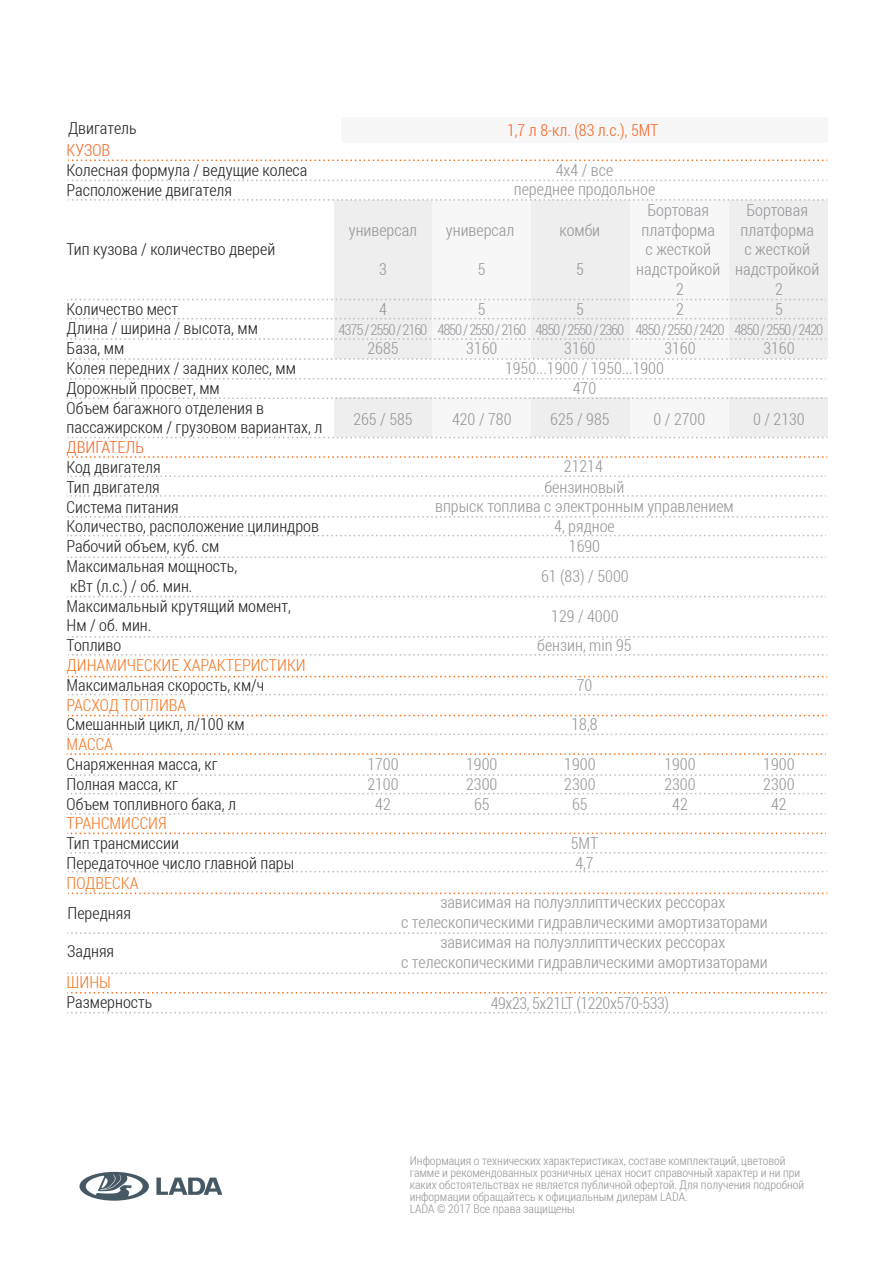
<style>
.page{position:relative;width:893px;height:1263px;background:#fff}
.page>*{position:absolute;margin:0;border:0;box-sizing:border-box;transform-origin:0 0}
.t1{font:16.5px/19.8px "robotocondensedlight";color:#231f20}
.t2{font:16.5px/19.8px "robotocondensedlight";color:#939598;text-align:center}
.t3{font:16.5px "robotocondensedlight";color:#f47521}
.t4{font:16.5px "robotocondensedlight";color:#f36421}
.t5{font:16.5px "robotocondensedlight";letter-spacing:-.025em;color:#939598}
.t6{font:15px "robotocondensedlight";letter-spacing:-.075em;color:#939598}
.t7{font:12px/12px "robotocondensedlight";color:#939598}
</style>
<div class="page">
<div style="left:334px;top:398px;width:98px;height:39px;background:#eeeeef"></div>
<div style="left:432px;top:398px;width:99px;height:39px;background:#f7f7f8"></div>
<div style="left:531px;top:398px;width:99px;height:39px;background:#eeeeef"></div>
<div style="left:729px;top:398px;width:99px;height:39px;background:#eeeeef"></div>
<div style="left:630px;top:398px;width:99px;height:39px;background:#f7f7f8"></div>
<div style="left:334px;top:200px;width:98px;height:159px;background:#eeeeef"></div>
<div style="left:432px;top:200px;width:99px;height:159px;background:#f7f7f8"></div>
<div style="left:531px;top:200px;width:99px;height:159px;background:#eeeeef"></div>
<div style="left:729px;top:200px;width:99px;height:159px;background:#eeeeef"></div>
<div style="left:630px;top:200px;width:99px;height:159px;background:#f7f7f8"></div>
<div style="left:341px;top:117px;width:487px;height:26px;background:#f7f7f8"></div>
<svg style="left:67px;top:753px;width:759px;height:2px"></svg>
<svg style="left:68px;top:715px;width:759px;height:1px"></svg>
<svg style="left:68px;top:893px;width:759px;height:1px"></svg>
<svg style="left:67px;top:596px;width:759px;height:1px"></svg>
<svg style="left:68px;top:676px;width:759px;height:1px"></svg>
<svg style="left:67px;top:495px;width:759px;height:2px"></svg>
<svg style="left:67px;top:535px;width:759px;height:1px"></svg>
<svg style="left:68px;top:516px;width:759px;height:2px"></svg>
<svg style="left:67px;top:832px;width:759px;height:2px"></svg>
<svg style="left:67px;top:774px;width:759px;height:2px"></svg>
<svg style="left:67px;top:556px;width:759px;height:2px"></svg>
<svg style="left:79px;top:1172px;width:70px;height:29px"></svg>
<svg style="left:156px;top:1177px;width:66px;height:18px"></svg>
<svg style="left:68px;top:160px;width:759px;height:1px"></svg>
<svg style="left:68px;top:180px;width:759px;height:1px"></svg>
<svg style="left:68px;top:456px;width:759px;height:2px"></svg>
<svg style="left:68px;top:437px;width:759px;height:1px"></svg>
<svg style="left:67px;top:398px;width:759px;height:1px"></svg>
<svg style="left:68px;top:199px;width:759px;height:2px"></svg>
<svg style="left:67px;top:318px;width:759px;height:1px"></svg>
<svg style="left:67px;top:358px;width:759px;height:2px"></svg>
<svg style="left:67px;top:378px;width:759px;height:2px"></svg>
<svg style="left:67px;top:299px;width:759px;height:1px"></svg>
<svg style="left:67px;top:338px;width:759px;height:2px"></svg>
<svg style="left:67px;top:476px;width:759px;height:1px"></svg>
<svg style="left:68px;top:636px;width:759px;height:2px"></svg>
<svg style="left:68px;top:654px;width:759px;height:2px"></svg>
<svg style="left:68px;top:694px;width:759px;height:1px"></svg>
<svg style="left:68px;top:734px;width:759px;height:1px"></svg>
<svg style="left:68px;top:871px;width:759px;height:1px"></svg>
<svg style="left:67px;top:793px;width:759px;height:1px"></svg>
<svg style="left:67px;top:813px;width:759px;height:2px"></svg>
<svg style="left:67px;top:852px;width:759px;height:2px"></svg>
<svg style="left:67px;top:932px;width:760px;height:2px"></svg>
<svg style="left:67px;top:972px;width:760px;height:2px"></svg>
<svg style="left:67px;top:1012px;width:760px;height:1px"></svg>
<svg style="left:67px;top:992px;width:760px;height:1px"></svg>
<p class="t1" style="left:68px;top:118px;width:70px">Двигатель</p>
<p class="t4" style="left:67px;top:141px;width:45px">КУЗОВ</p>
<p class="t1" style="left:67px;top:160px;width:242px">Колесная формула / ведущие колеса<br>Расположение двигателя</p>
<p class="t1" style="left:67px;top:240px;width:210px">Тип кузова / количество дверей</p>
<p class="t1" style="left:67px;top:299px;width:257px">Количество мест<br>Длина / ширина / высота, мм<br>База, мм<br>Колея передних / задних колес, мм<br>Дорожный просвет, мм<br>Объем багажного отделения в пассажирском / грузовом вариантах, л</p>
<p class="t4" style="left:67px;top:438px;width:79px">ДВИГАТЕЛЬ</p>
<p class="t1" style="left:67px;top:457px;width:254px">Код двигателя<br>Тип двигателя<br>Система питания<br>Количество, расположение цилиндров<br>Рабочий объем, куб. см<br>Максимальная мощность,<br>кВт (л.с.) / об. мин.<br>Максимальный крутящий момент,<br>Нм / об. мин.<br>Топливо</p>
<p class="t3" style="left:67px;top:656px;width:241px">ДИНАМИЧЕСКИЕ ХАРАКТЕРИСТИКИ</p>
<p class="t1" style="left:67px;top:675px;width:199px">Максимальная скорость, км/ч</p>
<p class="t3" style="left:67px;top:695px;width:121px">РАСХОД ТОПЛИВА</p>
<p class="t1" style="left:67px;top:715px;width:180px">Смешанный цикл, л/100 км</p>
<p class="t3" style="left:67px;top:735px;width:48px">МАССА</p>
<p class="t1" style="left:67px;top:754px;width:171px">Снаряженная масса, кг<br>Полная масса, кг<br>Объем топливного бака, л</p>
<p class="t3" style="left:67px;top:814px;width:102px">ТРАНСМИССИЯ</p>
<p class="t1" style="left:67px;top:834px;width:229px">Тип трансмиссии<br>Передаточное число главной пары</p>
<p class="t3" style="left:67px;top:874px;width:73px">ПОДВЕСКА</p>
<p class="t1" style="left:68px;top:903px;width:65px">Передняя</p>
<p class="t1" style="left:67px;top:942px;width:49px">Задняя</p>
<p class="t2" style="left:349px;top:220px;width:70px">универсал</p>
<p class="t2" style="left:379px;top:259px;width:9px">3</p>
<p class="t2" style="left:379px;top:299px;width:9px">4</p>
<p class="t6" style="left:339px;top:321px;width:90px">4375 / 2550 / 2160</p>
<p class="t2" style="left:367px;top:339px;width:33px">2685</p>
<p class="t4" style="left:507px;top:121px;width:153px">1,7 л 8-кл. (83 л.с.), 5МТ</p>
<p class="t2" style="left:514px;top:160px;width:143px">4х4 / все<br>переднее продольное</p>
<p class="t2" style="left:446px;top:220px;width:70px">универсал</p>
<p class="t2" style="left:478px;top:259px;width:9px">5</p>
<p class="t2" style="left:478px;top:299px;width:9px">5</p>
<p class="t6" style="left:437px;top:321px;width:90px">4850 / 2550 / 2160</p>
<p class="t2" style="left:466px;top:339px;width:33px">3160</p>
<p class="t2" style="left:560px;top:220px;width:42px">комби</p>
<p class="t2" style="left:576px;top:259px;width:9px">5</p>
<p class="t2" style="left:576px;top:299px;width:9px">5</p>
<p class="t6" style="left:535px;top:321px;width:90px">4850 / 2550 / 2360</p>
<p class="t2" style="left:564px;top:339px;width:33px">3160</p>
<p class="t2" style="left:636px;top:200px;width:86px">Бортовая платформа с жесткой надстройкой<br>2<br>2</p>
<p class="t6" style="left:635px;top:321px;width:90px">4850 / 2550 / 2420</p>
<p class="t2" style="left:664px;top:339px;width:33px">3160</p>
<p class="t2" style="left:505px;top:358px;width:160px">1950...1900 / 1950...1900<br>470</p>
<p class="t2" style="left:735px;top:200px;width:86px">Бортовая платформа с жесткой надстройкой<br>2<br>5</p>
<p class="t6" style="left:734px;top:321px;width:90px">4850 / 2550 / 2420</p>
<p class="t2" style="left:763px;top:339px;width:33px">3160</p>
<p class="t2" style="left:353px;top:410px;width:61px">265 / 585</p>
<p class="t2" style="left:452px;top:410px;width:61px">420 / 780</p>
<p class="t2" style="left:550px;top:410px;width:61px">625 / 985</p>
<p class="t2" style="left:653px;top:410px;width:53px">0 / 2700</p>
<p class="t2" style="left:753px;top:410px;width:53px">0 / 2130</p>
<p class="t2" style="left:564px;top:456px;width:40px">21214</p>
<p class="t2" style="left:435px;top:477px;width:300px">бензиновый<br>впрыск топлива с электронным управлением<br>4, рядное<br>1690</p>
<p class="t2" style="left:541px;top:567px;width:89px">61 (83) / 5000</p>
<p class="t2" style="left:551px;top:606px;width:69px">129 / 4000</p>
<p class="t2" style="left:367px;top:754px;width:33px">1700<br>2100<br>42</p>
<p class="t2" style="left:466px;top:754px;width:33px">1900<br>2300<br>65</p>
<p class="t2" style="left:537px;top:635px;width:96px">бензин, min 95</p>
<p class="t2" style="left:577px;top:675px;width:17px">70</p>
<p class="t2" style="left:571px;top:714px;width:28px">18,8</p>
<p class="t2" style="left:564px;top:754px;width:33px">1900<br>2300<br>65</p>
<p class="t2" style="left:664px;top:754px;width:33px">1900<br>2300<br>42</p>
<p class="t2" style="left:763px;top:754px;width:33px">1900<br>2300<br>42</p>
<p class="t2" style="left:571px;top:833px;width:29px;text-align:left">5МТ<br>4,7</p>
<p class="t2" style="left:401px;top:893px;width:368px">зависимая на полуэллиптических рессорах<br>с телескопическими гидравлическими амортизаторами зависимая на полуэллиптических рессорах<br>с телескопическими гидравлическими амортизаторами</p>
<p class="t3" style="left:67px;top:973px;width:46px">ШИНЫ</p>
<p class="t1" style="left:67px;top:992px;width:87px">Размерность</p>
<p class="t5" style="left:491px;top:994px;width:180px">49х23, 5х21LT (1220x570-533)</p>
<p class="t7" style="left:410px;top:1155px;width:396px">Информация о технических характеристиках, составе комплектаций, цветовой гамме и рекомендованных розничных ценах носит справочный характер и ни при каких обстоятельствах не является публичной офертой. Для получения подробной информации обращайтесь к официальным дилерам LADA.<br>LADA © 2017 Все права защищены</p>
</div>
